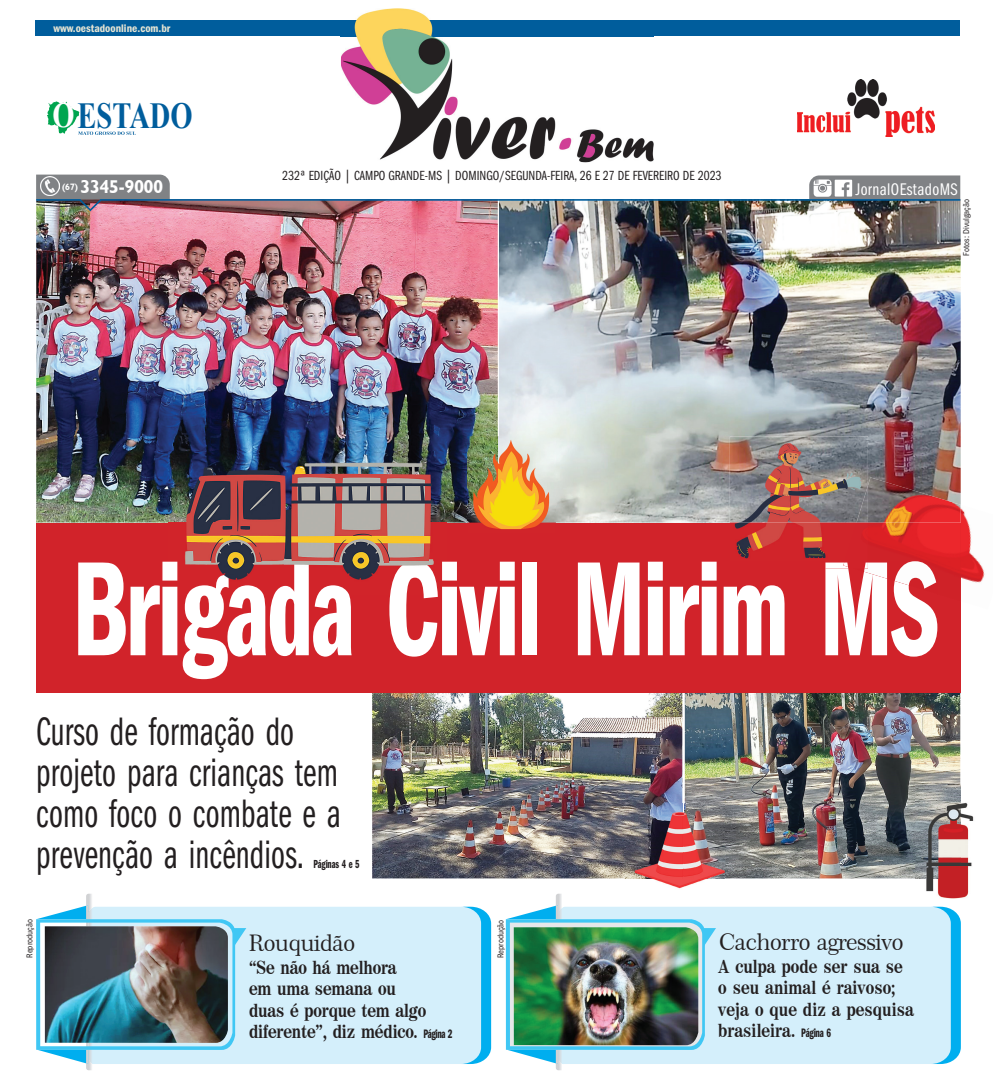
<style>
.page{position:relative;width:993px;height:1088px;background:#fff}
.page>*{position:absolute;margin:0;border:0;box-sizing:border-box;transform-origin:0 0}
.t1{font:139px "ITC Franklin Gothic Std Dm Cp";letter-spacing:-.015em;color:#fff;scale:.84 1}
.t2{font:41.12px/41.1px "Franklin Gothic Book Cmpr";letter-spacing:.005em;color:#231f20;scale:.86 1}
.t3{font:700 36.75px "Times New Roman";color:#005d9c;scale:.78 1}
.t4{font:22.88px "Century 751 BT Roman B";letter-spacing:-.02em;color:#231f20}
.t5{font:700 18.62px/21.4px "Century 725 BT";color:#231f20;scale:.86 1}
.t6{font:700 18.5px "Humanist 521 BT";color:#fff;scale:.95 1}
.t7{font:17.5px "Franklin Gothic Book Cmpr";letter-spacing:.025em;color:#fff}
.t8{font:13.75px "Franklin Gothic Book Cmpr";letter-spacing:.005em;color:#231f20}
.t9{font:12.12px "Franklin Gothic Demi Cmpr";letter-spacing:-.015em;color:#231f20;scale:.85 1}
.t10{font:600 condensed 11.38px "Franklin Gothic";color:#e7e5d4}
.t11{font:condensed 8.75px "Franklin Gothic";color:#231f20}
.s1{font-size:35.25px;color:#fff}
.s2{font-size:9.25px}
.s3{font-family:"Franklin Gothic Demi Cmpr";font-weight:400;font-size:12.75px}
</style>
<div class="page">
<img style="left:372px;top:692px;width:310px;height:186px">
<img style="left:684px;top:692px;width:275px;height:186px">
<img style="left:36px;top:211px;width:461px;height:316px">
<img style="left:499px;top:199px;width:461px;height:324px">
<div style="left:37px;top:523px;width:923px;height:169px;background:#d1232a"></div>
<img style="left:168px;top:451px;width:278px;height:110px">
<img style="left:168px;top:561px;width:278px;height:33px">
<img style="left:729px;top:436px;width:138px;height:87px">
<img style="left:734px;top:523px;width:92px;height:36px">
<img style="left:825px;top:562px;width:18px;height:6px">
<div style="left:36px;top:20px;width:923px;height:16px;background:#005d9c"></div>
<div style="left:715px;top:907px;width:215px;height:157px;background:#d4effb"></div>
<svg style="left:930px;top:907px;width:30px;height:157px;background:#93dbf7"></svg>
<svg style="left:505px;top:894px;width:210px;height:176px"></svg>
<img style="left:513px;top:927px;width:185px;height:118px">
<div style="left:246px;top:907px;width:214px;height:157px;background:#d4effb"></div>
<svg style="left:460px;top:907px;width:31px;height:157px;background:#91daf7"></svg>
<svg style="left:36px;top:894px;width:210px;height:176px"></svg>
<img style="left:45px;top:926px;width:183px;height:117px">
<svg style="left:47px;top:101px;width:89px;height:34px"></svg>
<img style="left:797px;top:79px;width:136px;height:57px">
<img style="left:341px;top:8px;width:312px;height:154px">
<img style="left:341px;top:20px;width:312px;height:16px">
<img style="left:36px;top:175px;width:923px;height:36px">
<img style="left:915px;top:786px;width:59px;height:113px">
<img style="left:915px;top:786px;width:44px;height:92px">
<img style="left:960px;top:505px;width:25px;height:104px">
<img style="left:867px;top:477px;width:93px;height:95px">
<img style="left:864px;top:561px;width:73px;height:28px">
<img style="left:856px;top:486px;width:11px;height:37px">
<img style="left:863px;top:528px;width:4px;height:11px">
<img style="left:843px;top:561px;width:24px;height:7px">
<img style="left:624px;top:803px;width:100px;height:94px">
<img style="left:624px;top:803px;width:58px;height:75px">
<img style="left:684px;top:803px;width:40px;height:75px">
<img style="left:467px;top:436px;width:88px;height:94px">
<p class="t10" style="left:53px;top:22px;width:118px">www.oestadoonline.com.br</p>
<h3 class="t3" style="left:52px;top:89px;width:181px"><span class="s1">O</span>ESTADO</h3>
<p class="t6" style="left:62px;top:175px;width:108px"><span class="s2">(67)</span> 3345-9000</p>
<p class="t8" style="left:282px;top:168px;width:440px">232ª EDIÇÃO | CAMPO GRANDE-MS | DOMINGO/SEGUNDA-FEIRA, 26 E 27 DE FEVEREIRO DE 2023</p>
<p class="t7" style="left:855px;top:179px;width:104px">JornalOEstadoMS</p>
<p class="t11" style="left:960px;top:256px;width:58px;rotate:-90deg">Fotos: Divulgação</p>
<h1 class="t1" style="left:72px;top:533px;width:1032px">Brigada Civil Mirim MS</h1>
<h2 class="t2" style="left:36px;top:711px;width:355px">Curso de formação do projeto para crianças tem como foco o combate e a prevenção a incêndios.</h2>
<p class="t9" style="left:313px;top:858px;width:56px">Páginas 4 e 5</p>
<p class="t11" style="left:25px;top:958px;width:40px;rotate:-90deg">Reprodução</p>
<p class="t11" style="left:495px;top:958px;width:40px;rotate:-90deg">Reprodução</p>
<p class="t4" style="left:248px;top:928px;width:108px">Rouquidão</p>
<p class="t4" style="left:718px;top:927px;width:186px">Cachorro agressivo</p>
<p class="t5" style="left:249px;top:956px;width:238px">“Se não há melhora<br>em uma semana ou<br>duas é porque tem algo diferente”, diz médico. <span class="s3">Página 2</span></p>
<p class="t5" style="left:718px;top:955px;width:229px">A culpa pode ser sua se o seu animal é raivoso; veja o que diz a pesquisa brasileira. <span class="s3">Página 6</span></p>
</div>
